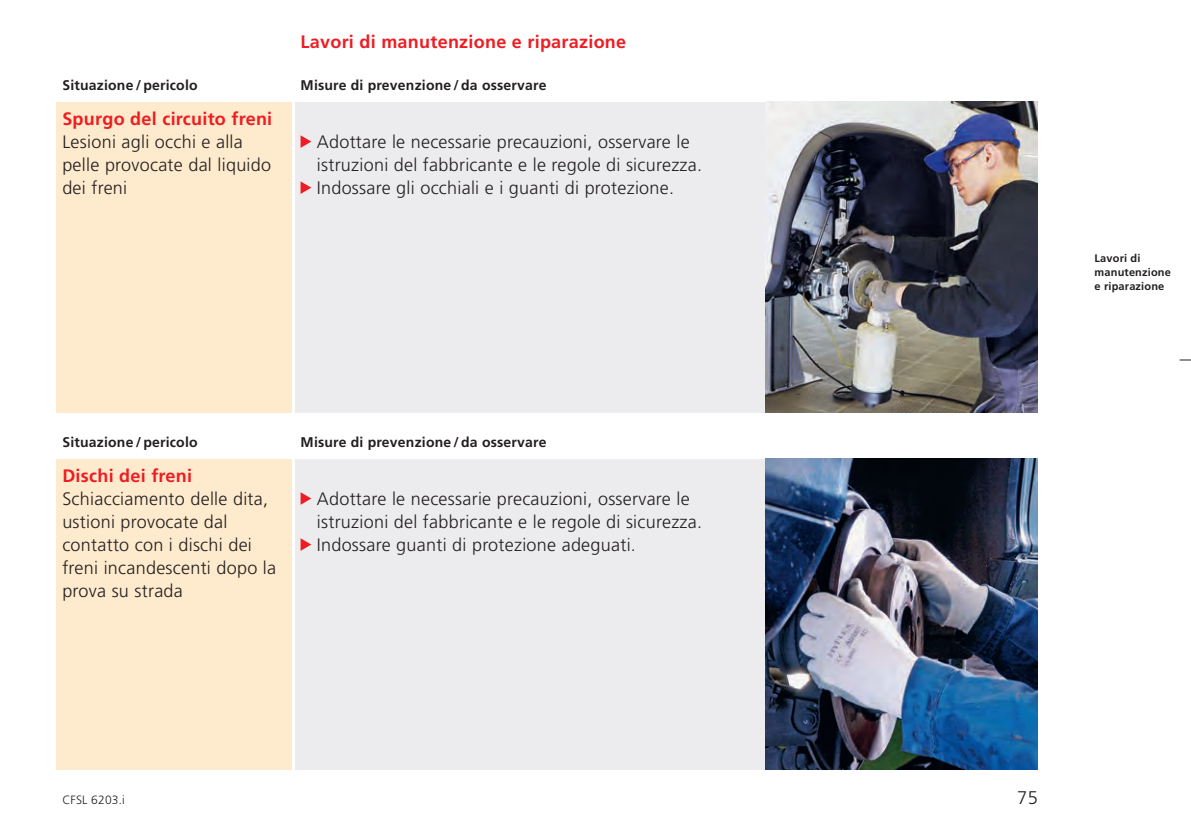
<style>
.page{position:relative;width:1191px;height:840px;background:#fff}
.page>*{position:absolute;margin:0;border:0;box-sizing:border-box;transform-origin:0 0}
.t1{font:300 18.2px "Frutiger LT Std";color:#231f20}
.t2{font:300 18px/23px "Frutiger LT Std";letter-spacing:.015em;color:#231f20}
.t3{font:700 18px "Frutiger LT Std";letter-spacing:.015em;color:#ee1d23}
.t4{font:700 14px "Frutiger LT Std";letter-spacing:.015em;color:#231f20}
.t5{font:300 12px "Frutiger LT Std";letter-spacing:.015em;color:#231f20}
.t6{font:700 11px/14px "Frutiger LT Std";letter-spacing:.015em;color:#231f20}
</style>
<div class="page">
<div style="left:57px;top:102px;width:235px;height:310px;background:#feeacc"></div>
<div style="left:295px;top:102px;width:742px;height:310px;background:#ececee"></div>
<div style="left:57px;top:458px;width:235px;height:311px;background:#feeacc"></div>
<div style="left:295px;top:458px;width:742px;height:311px;background:#ececee"></div>
<img style="left:765px;top:458px;width:272px;height:311px">
<img style="left:765px;top:102px;width:272px;height:310px">
<svg style="left:300px;top:492px;width:11px;height:12px"></svg>
<svg style="left:300px;top:538px;width:11px;height:12px"></svg>
<svg style="left:300px;top:135px;width:11px;height:13px"></svg>
<svg style="left:300px;top:181px;width:11px;height:13px"></svg>
<svg style="left:1179px;top:359px;width:12px;height:1px"></svg>
<p class="t3" style="left:300px;top:31px;width:327px">Lavori di manutenzione e riparazione</p>
<p class="t4" style="left:62px;top:77px;width:137px">Situazione / pericolo</p>
<p class="t4" style="left:300px;top:77px;width:247px">Misure di prevenzione / da osservare</p>
<p class="t3" style="left:62px;top:108px;width:211px">Spurgo del circuito freni</p>
<p class="t2" style="left:62px;top:130px;width:210px">Lesioni agli occhi e alla pelle provocate dal liquido dei freni</p>
<p class="t2" style="left:317px;top:130px;width:387px">Adottare le necessarie precauzioni, osservare le istruzioni del fabbricante e le regole di sicurezza.<br>Indossare gli occhiali e i guanti di protezione.</p>
<p class="t4" style="left:62px;top:434px;width:137px">Situazione / pericolo</p>
<p class="t4" style="left:300px;top:434px;width:247px">Misure di prevenzione / da osservare</p>
<p class="t3" style="left:62px;top:464px;width:131px">Dischi dei freni</p>
<p class="t2" style="left:62px;top:487px;width:215px">Schiacciamento delle dita, ustioni provocate dal contatto con i dischi dei freni incandescenti dopo la prova su strada</p>
<p class="t2" style="left:317px;top:487px;width:387px">Adottare le necessarie precauzioni, osservare le istruzioni del fabbricante e le regole di sicurezza.<br>Indossare guanti di protezione adeguati.</p>
<p class="t6" style="left:1094px;top:251px;width:78px">Lavori di manutenzione e riparazione</p>
<p class="t5" style="left:62px;top:792px;width:64px">CFSL 6203.i</p>
<p class="t1" style="left:1017px;top:787px;width:22px">75</p>
</div>
